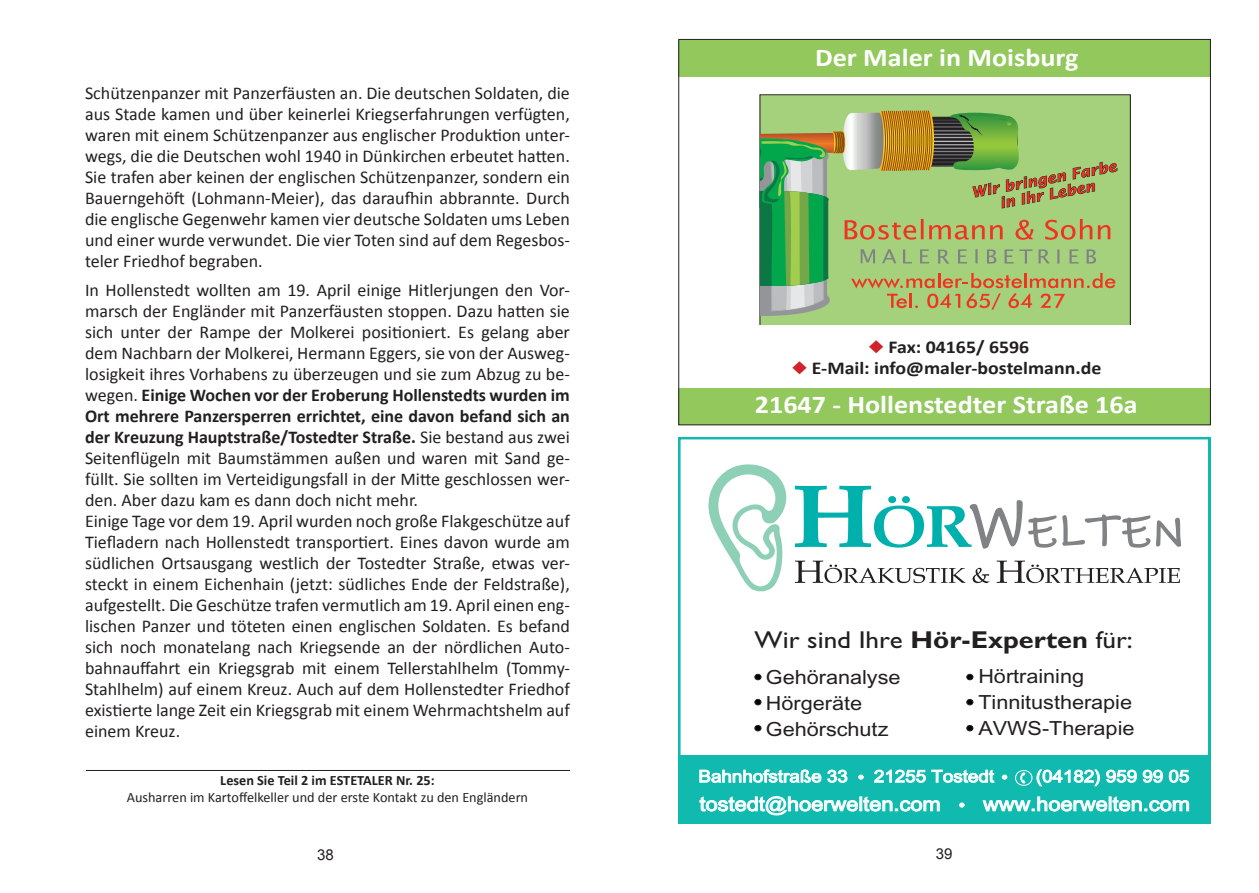
<style>
.page{position:relative;width:1259px;height:893px;background:#fff}
.page>*{position:absolute;margin:0;border:0;box-sizing:border-box;transform-origin:0 0}
.t1{font:700 25.65px "Calibri";color:#fff;scale:1.1 1}
.t2{font:24.45px "Gill Sans";color:#231f20;scale:1.11 1}
.t3{font:19.65px "Arial Unicode MS";color:#fff;scale:1.11 1}
.t4{font:19.5px/26.1px "Arial Unicode MS";color:#231f20;scale:1.11 1}
.t5{font:700 18.15px "Calibri";color:#231f20;scale:1.1 1}
.t6{font:18px/21px "Calibri";color:#231f20;text-align:justify}
.t7{font:16.95px "Arial Unicode MS";color:#fff;scale:1.11 1}
.t8{font:15px "Arial";color:#231f20}
.t9{font:14.25px/16.2px "Calibri";color:#231f20;text-align:center}
.s1{font-weight:700}
.s2{color:#d1232a}
</style>
<div class="page">
<hr style="left:86px;top:770px;width:484px;height:1px;background:#231f20">
<svg style="left:678px;top:437px;width:532px;height:319px"></svg>
<div style="left:678px;top:756px;width:532px;height:67px;background:#10baaf"></div>
<svg style="left:699px;top:770px;width:122px;height:13px"></svg>
<svg style="left:827px;top:770px;width:20px;height:13px"></svg>
<svg style="left:874px;top:770px;width:51px;height:13px"></svg>
<svg style="left:931px;top:770px;width:63px;height:13px"></svg>
<svg style="left:1106px;top:777px;width:30px;height:6px"></svg>
<svg style="left:1143px;top:777px;width:19px;height:6px"></svg>
<svg style="left:1169px;top:770px;width:20px;height:13px"></svg>
<svg style="left:1015px;top:777px;width:84px;height:10px"></svg>
<svg style="left:858px;top:775px;width:5px;height:5px"></svg>
<svg style="left:1002px;top:777px;width:5px;height:3px"></svg>
<svg style="left:699px;top:796px;width:240px;height:19px"></svg>
<svg style="left:982px;top:796px;width:207px;height:15px"></svg>
<svg style="left:959px;top:803px;width:5px;height:4px"></svg>
<div style="left:966px;top:725px;width:7px;height:6px;border:1px solid #231f20;border-radius:50%"></div>
<div style="left:966px;top:699px;width:7px;height:6px;border:1px solid #231f20;border-radius:50%"></div>
<div style="left:966px;top:674px;width:7px;height:6px;border:1px solid #231f20;border-radius:50%"></div>
<svg style="left:755px;top:725px;width:6px;height:6px"></svg>
<div style="left:754px;top:725px;width:7px;height:6px;border:1px solid #231f20;border-radius:50%"></div>
<svg style="left:755px;top:699px;width:6px;height:6px"></svg>
<div style="left:754px;top:699px;width:7px;height:6px;border:1px solid #231f20;border-radius:50%"></div>
<svg style="left:755px;top:674px;width:6px;height:6px"></svg>
<div style="left:754px;top:674px;width:7px;height:6px;border:1px solid #231f20;border-radius:50%"></div>
<svg style="left:968px;top:499px;width:214px;height:278px"></svg>
<svg style="left:704px;top:461px;width:476px;height:131px"></svg>
<div style="left:679px;top:388px;width:531px;height:36px;background:#92c85c"></div>
<div style="left:679px;top:40px;width:531px;height:37px;background:#92c85c"></div>
<div style="left:759px;top:95px;width:371px;height:230px;background:#a5d17c"></div>
<svg style="left:759px;top:110px;width:358px;height:206px;background:#98b56c"></svg>
<p class="t1" style="left:815px;top:41px;width:241px">Der Maler in Moisburg</p>
<p class="t6" style="left:85px;top:82px;width:486px">Schützenpanzer mit Panzerfäusten an. Die deutschen Soldaten, die aus Stade kamen und über keinerlei Kriegserfahrungen verfügten, waren mit einem Schützenpanzer aus englischer Produktion unter&shy;wegs, die die Deutschen wohl 1940 in Dünkirchen erbeutet hatten.<br>Sie trafen aber keinen der englischen Schützenpanzer, sondern ein Bauerngehöft (Lohmann-Meier), das daraufhin abbrannte. Durch die englische Gegenwehr kamen vier deutsche Soldaten ums Leben und einer wurde verwundet. Die vier Toten sind auf dem Regesbos&shy;teler Friedhof begraben.</p>
<p class="t6" style="left:85px;top:280px;width:486px;text-align:left">In Hollenstedt wollten am 19. April einige Hitlerjungen den Vor&shy;marsch der Engländer mit Panzerfäusten stoppen. Dazu hatten sie sich unter der Rampe der Molkerei positioniert. Es gelang aber dem Nachbarn der Molkerei, Hermann Eggers, sie von der Ausweg&shy;losigkeit ihres Vorhabens zu überzeugen und sie zum Abzug zu be&shy;wegen. <span class="s1">Einige Wochen vor der Eroberung Hollenstedts wurden im Ort mehrere Panzersperren errichtet, eine davon befand sich an der Kreuzung Hauptstraße/Tostedter Straße.</span> Sie bestand aus zwei Seitenflügeln mit Baumstämmen außen und waren mit Sand ge&shy;füllt. Sie sollten im Verteidigungsfall in der Mitte geschlossen wer&shy;den. Aber dazu kam es dann doch nicht mehr.<br>Einige Tage vor dem 19. April wurden noch große Flakgeschütze auf Tiefladern nach Hollenstedt transportiert. Eines davon wurde am südlichen Ortsausgang westlich der Tostedter Straße, etwas ver&shy;steckt in einem Eichenhain (jetzt: südliches Ende der Feldstraße), aufgestellt. Die Geschütze trafen vermutlich am 19. April einen eng&shy;lischen Panzer und töteten einen englischen Soldaten. Es befand sich noch monatelang nach Kriegsende an der nördlichen Auto&shy;bahnauffahrt ein Kriegsgrab mit einem Tellerstahlhelm (Tommy-Stahlhelm) auf einem Kreuz. Auch auf dem Hollenstedter Friedhof existierte lange Zeit ein Kriegsgrab mit einem Wehrmachtshelm auf einem Kreuz.</p>
<p class="t9" style="left:127px;top:773px;width:403px"><span class="s1">Lesen Sie Teil 2 im ESTETALER Nr. 25:<br></span>Ausharren im Kartoffelkeller und der erste Kontakt zu den Engländern</p>
<p class="t7" style="left:698px;top:764px;width:136px">Bahnhofstraße 33</p>
<p class="t7" style="left:874px;top:764px;width:110px">21255 Tostedt</p>
<p class="t7" style="left:1036px;top:764px;width:140px">(04182) 959 99 05</p>
<p class="t5" style="left:868px;top:335px;width:148px"><span class="s2">◆</span> Fax: 04165/ 6596</p>
<p class="t5" style="left:792px;top:357px;width:283px"><span class="s2">◆</span> E-Mail: info@maler-bostelmann.de</p>
<p class="t1" style="left:755px;top:388px;width:349px">21647 - Hollenstedter Straße 16a</p>
<p class="t2" style="left:754px;top:626px;width:342px">Wir sind Ihre <span class="s1">Hör-Experten</span> für:</p>
<p class="t4" style="left:978px;top:663px;width:142px">Hörtraining<br>Tinnitustherapie<br>AVWS-Therapie</p>
<p class="t4" style="left:766px;top:663px;width:123px">Gehöranalyse<br>Hörgeräte<br>Gehörschutz</p>
<p class="t3" style="left:699px;top:790px;width:219px">tostedt@hoerwelten.com</p>
<p class="t3" style="left:983px;top:790px;width:188px">www.hoerwelten.com</p>
<p class="t8" style="left:317px;top:845px;width:18px">38</p>
<p class="t8" style="left:936px;top:844px;width:18px">39</p>
</div>
